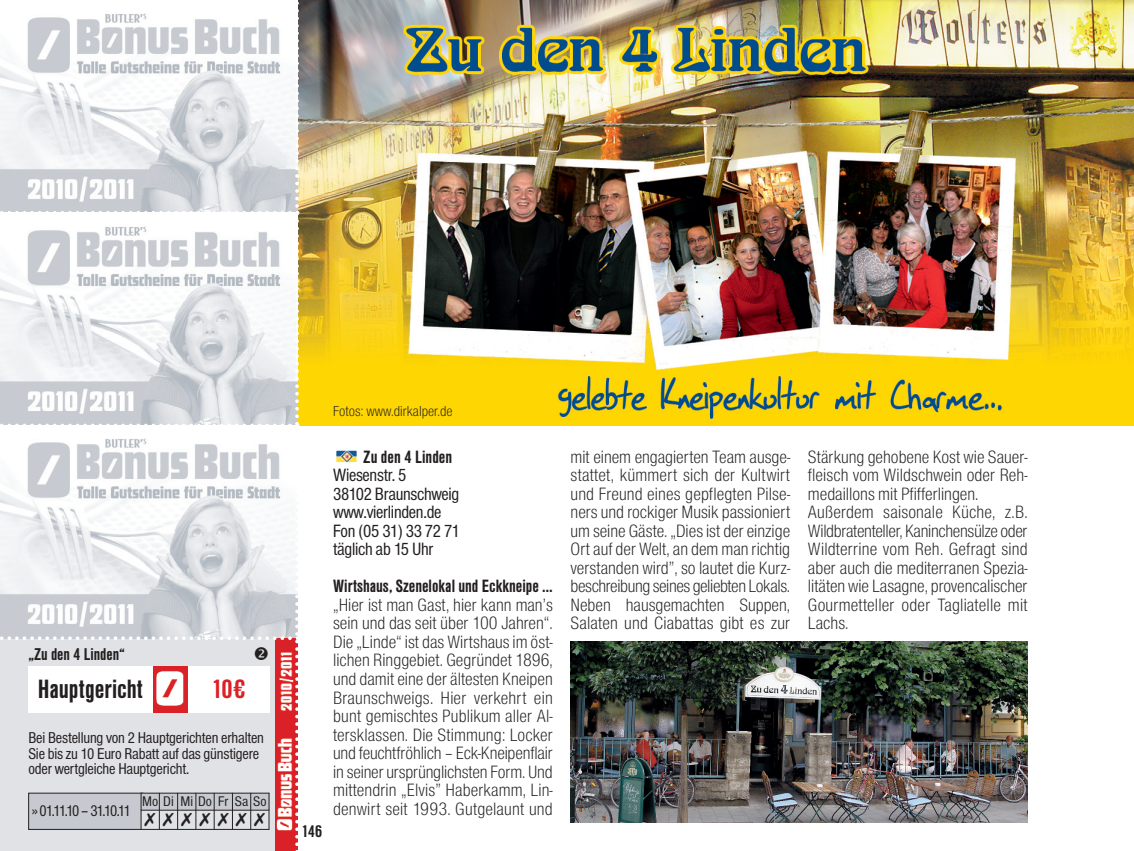
<style>
.page{position:relative;width:1134px;height:851px;background:#fff}
.page>*{position:absolute;margin:0;border:0;box-sizing:border-box;transform-origin:0 0}
.t1{font:700 condensed 27.5px "Sans";color:#231f20}
.t2{font:700 condensed 27.5px "Sans";color:#db2128}
.t3{font:300 condensed 18.5px/18.5px "Sans";color:#231f20;text-align:justify}
.t4{font:condensed 18.5px/18.5px "Sans";letter-spacing:-.015em;color:#231f20}
.t5{font:700 condensed 18.5px "Sans";color:#231f20}
.t6{font:700 condensed 17.75px "Sans";color:#231f20}
.t7{font:700 condensed 17.5px "Sans";color:#231f20}
.t8{font:condensed 16.25px/15.8px "Sans";letter-spacing:-.01em;color:#231f20}
.t9{font:condensed 16.25px "Sans";letter-spacing:-.075em;color:#231f20}
.t10{font:300 condensed 15px "Sans";color:#231f20}
.t11{font:14.75px "Zapf Dingbats IT Cby BT";color:#231f20;scale:1.05 1}
.t12{font:condensed 14.5px "Sans";color:#231f20;scale:1.05 1}
</style>
<div class="page">
<img style="left:300px;top:0;width:834px;height:425px">
<img style="left:338px;top:452px;width:17px;height:8px">
<div style="left:336px;top:450px;width:21px;height:12px;border:1px solid #fff"></div>
<img style="left:570px;top:641px;width:458px;height:181px">
<svg style="left:0;top:0;width:300px;height:850px"></svg>
<p class="t6" style="left:28px;top:647px;width:98px">„Zu den 4 Linden“</p>
<h1 class="t1" style="left:38px;top:679px;width:107px">Hauptgericht</h1>
<h1 class="t2" style="left:211px;top:679px;width:36px">10€</h1>
<p class="t8" style="left:28px;top:730px;width:237px">Bei Bestellung von 2 Hauptgerichten erhalten<br>Sie bis zu 10 Euro Rabatt auf das günstigere oder wertgleiche Hauptgericht.</p>
<p class="t9" style="left:32px;top:805px;width:100px">» 01.11.10 – 31.10.11</p>
<p class="t12" style="left:142px;top:796px;width:120px">Mo Di Mi Do Fr Sa So</p>
<p class="t11" style="left:144px;top:809px;width:117px">✗✗✗✗✗✗✗</p>
<p class="t10" style="left:333px;top:405px;width:121px">Fotos: www.dirkalper.de</p>
<p class="t7" style="left:302px;top:825px;width:22px">146</p>
<p class="t5" style="left:363px;top:450px;width:90px">Zu den 4 Linden</p>
<p class="t4" style="left:333px;top:467px;width:128px">Wiesenstr. 5<br>38102 Braunschweig www.vierlinden.de<br>Fon (05 31) 33 72 71 täglich ab 15 Uhr</p>
<p class="t5" style="left:333px;top:580px;width:221px">Wirtshaus, Szenelokal und Eckkneipe …</p>
<p class="t3" style="left:333px;top:597px;width:221px">„Hier ist man Gast, hier kann man’s sein und das seit über 100 Jahren“.<br>Die „Linde“ ist das Wirtshaus im öst&shy;lichen Ringgebiet. Gegründet 1896, und damit eine der ältesten Kneipen Braunschweigs. Hier verkehrt ein bunt gemischtes Publikum aller Al&shy;tersklassen. Die Stimmung: Locker und feuchtfröhlich – Eck-Kneipenflair in seiner ursprünglichsten Form. Und mittendrin „Elvis” Haberkamm, Lin&shy;denwirt seit 1993. Gutgelaunt und</p>
<p class="t3" style="left:570px;top:449px;width:221px">mit einem engagierten Team ausge&shy;stattet, kümmert sich der Kultwirt und Freund eines gepflegten Pilse&shy;ners und rockiger Musik passioniert um seine Gäste. „Dies ist der einzige Ort auf der Welt, an dem man richtig verstanden wird”, so lautet die Kurz&shy;beschreibung seines geliebten Lokals.<br>Neben hausgemachten Suppen, Salaten und Ciabattas gibt es zur</p>
<p class="t3" style="left:808px;top:449px;width:221px;text-align:left">Stärkung gehobene Kost wie Sauer&shy;fleisch vom Wildschwein oder Reh&shy;medaillons mit Pfifferlingen.<br>Außerdem saisonale Küche, z.B.<br>Wildbratenteller, Kaninchensülze oder<br>Wildterrine vom Reh. Gefragt sind aber auch die mediterranen Spezia&shy;litäten wie Lasagne, provencalischer<br>Gourmetteller oder Tagliatelle mit<br>Lachs.</p>
</div>
